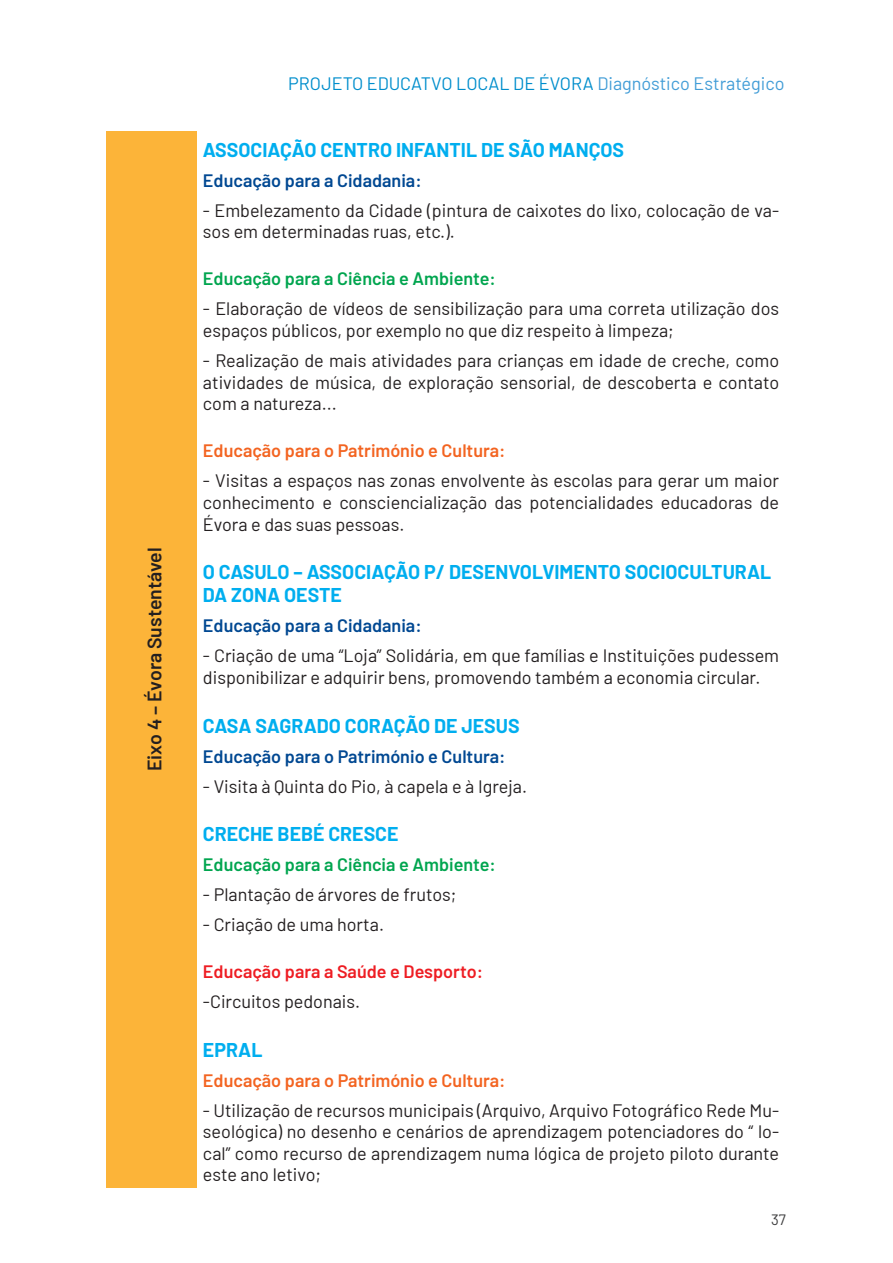
<style>
.page{position:relative;width:893px;height:1263px;background:#fff}
.page>*{position:absolute;margin:0;border:0;box-sizing:border-box;transform-origin:0 0}
.t1{font:700 19.5px/23.4px "Barlow";color:#00aeef}
.t2{font:600 19.5px "Barlow";color:#231f20}
.t3{font:18px/21.6px "Barlow";color:#231f20}
.t4{font:600 18px "Barlow";color:#014892}
.t5{font:600 18px "Barlow";color:#f36421}
.t6{font:600 18px "Barlow";color:#00a54f}
.t7{font:18px "Barlow";color:#008ecc}
.t8{font:600 18px "Barlow";color:#ee1d23}
.t9{font:15px "Barlow";color:#3e3e3f}
.s1{color:#429dd7}
</style>
<div class="page">
<div style="left:106px;top:131px;width:91px;height:1056px;background:#fcb439"></div>
<p class="t2" style="left:140px;top:771px;width:225px;rotate:-90deg">Eixo 4 – Évora Sustentável</p>
<p class="t7" style="left:288px;top:71px;width:498px">PROJETO EDUCATVO LOCAL DE ÉVORA <span class="s1">Diagnóstico Estratégico</span></p>
<p class="t1" style="left:203px;top:137px;width:423px">ASSOCIAÇÃO CENTRO INFANTIL DE SÃO MANÇOS</p>
<p class="t4" style="left:203px;top:167px;width:220px">Educação para a Cidadania:</p>
<p class="t3" style="left:203px;top:198px;width:578px">- Embelezamento da Cidade (pintura de caixotes do lixo, colocação de va&shy;sos em determinadas ruas, etc.).</p>
<p class="t6" style="left:203px;top:266px;width:294px">Educação para a Ciência e Ambiente:</p>
<p class="t3" style="left:203px;top:297px;width:578px">- Elaboração de vídeos de sensibilização para uma correta utilização dos espaços públicos, por exemplo no que diz respeito à limpeza;</p>
<p class="t3" style="left:203px;top:348px;width:578px;text-align:justify">- Realização de mais atividades para crianças em idade de creche, como atividades de música, de exploração sensorial, de descoberta e contato com a natureza...</p>
<p class="t5" style="left:203px;top:438px;width:304px">Educação para o Património e Cultura:</p>
<p class="t3" style="left:203px;top:469px;width:578px;text-align:justify">- Visitas a espaços nas zonas envolvente às escolas para gerar um maior conhecimento e consciencialização das potencialidades educadoras de Évora e das suas pessoas.</p>
<p class="t1" style="left:203px;top:559px;width:570px">O CASULO – ASSOCIAÇÃO P/ DESENVOLVIMENTO SOCIOCULTURAL<br>DA ZONA OESTE</p>
<p class="t4" style="left:203px;top:613px;width:220px">Educação para a Cidadania:</p>
<p class="t3" style="left:203px;top:644px;width:578px">- Criação de uma “Loja” Solidária, em que famílias e Instituições pudessem disponibilizar e adquirir bens, promovendo também a economia circular.</p>
<p class="t1" style="left:203px;top:712px;width:318px">CASA SAGRADO CORAÇÃO DE JESUS</p>
<p class="t4" style="left:203px;top:743px;width:304px">Educação para o Património e Cultura:</p>
<p class="t3" style="left:203px;top:774px;width:326px">- Visita à Quinta do Pio, à capela e à Igreja.</p>
<p class="t1" style="left:203px;top:821px;width:197px">CRECHE BEBÉ CRESCE</p>
<p class="t6" style="left:203px;top:851px;width:294px">Educação para a Ciência e Ambiente:</p>
<p class="t3" style="left:203px;top:882px;width:255px">- Plantação de árvores de frutos;</p>
<p class="t3" style="left:203px;top:912px;width:183px">- Criação de uma horta.</p>
<p class="t8" style="left:203px;top:958px;width:282px">Educação para a Saúde e Desporto:</p>
<p class="t3" style="left:203px;top:989px;width:159px">-Circuitos pedonais.</p>
<p class="t1" style="left:203px;top:1036px;width:61px">EPRAL</p>
<p class="t5" style="left:203px;top:1067px;width:304px">Educação para o Património e Cultura:</p>
<p class="t3" style="left:203px;top:1098px;width:578px;text-align:justify">- Utilização de recursos municipais (Arquivo, Arquivo Fotográfico Rede Mu&shy;seológica) no desenho e cenários de aprendizagem potenciadores do “ lo&shy;cal” como recurso de aprendizagem numa lógica de projeto piloto durante este ano letivo;</p>
<p class="t9" style="left:771px;top:1208px;width:16px">37</p>
</div>
